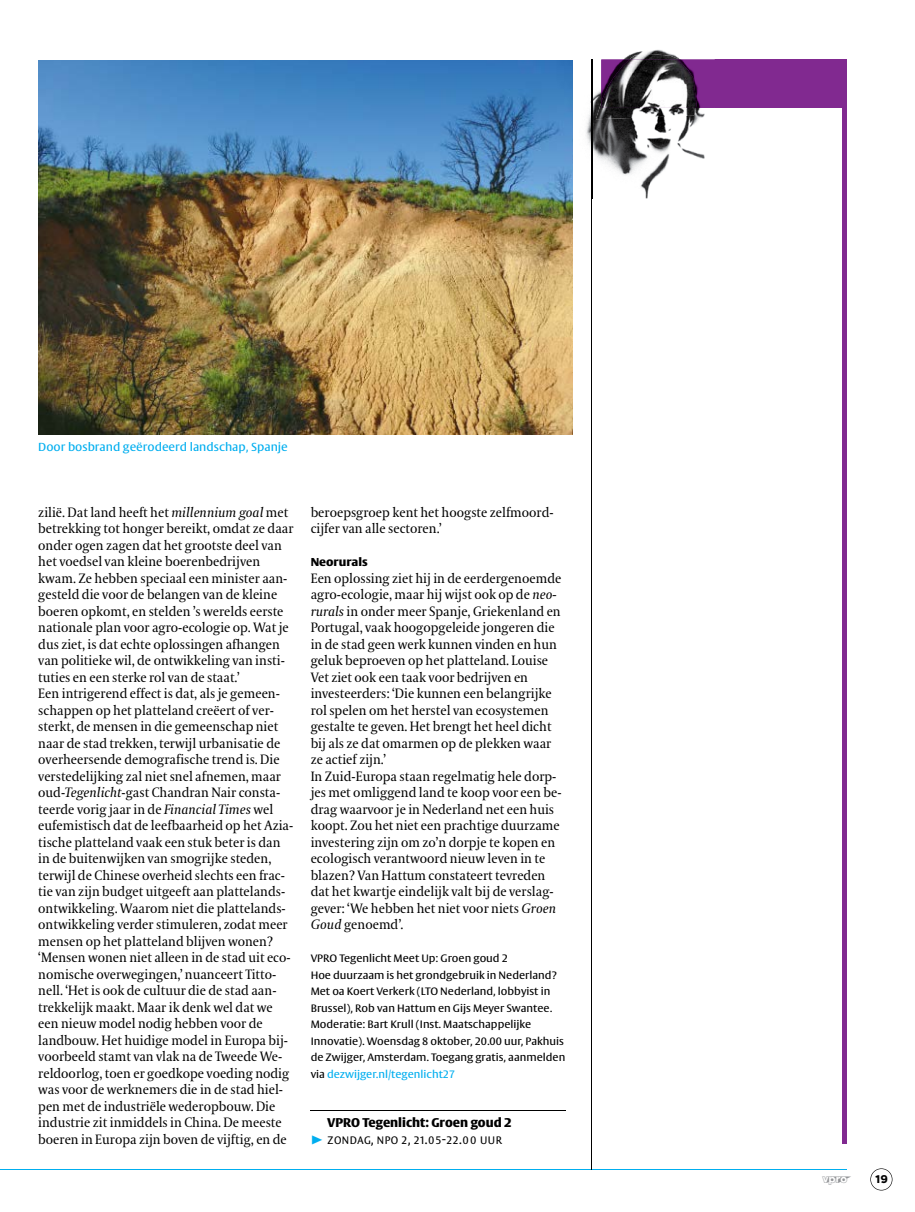
<style>
.page{position:relative;width:915px;height:1212px;background:#fff}
.page>*{position:absolute;margin:0;border:0;box-sizing:border-box;transform-origin:0 0}
.t1{font:13.5px/16.5px "VPRO Coranto";color:#000}
.t2{font:13.5px "VPRO Vesta Mini";color:#000}
.t3{font:700 12.45px "VPRO Vesta";color:#000;scale:.95 1}
.t4{font:700 12px "VPRO Thonik";color:#000}
.t5{font:11.4px "VPRO Vesta";color:#00aeef}
.t6{font:700 11.25px "VPRO Vesta";color:#000}
.t7{font:10.5px/16.5px "VPRO Vesta";color:#000}
.s1{font-style:italic}
.s2{color:#00aeef}
.s3{color:#939598}
</style>
<div class="page">
<hr style="left:0;top:1169px;width:846px;height:1px;background:#00aeef">
<svg style="left:870px;top:1168px;width:22px;height:22px"></svg>
<div style="left:601px;top:60px;width:241px;height:48px;background:#812990"></div>
<hr style="left:842px;top:60px;width:4px;height:1084px;background:#812990">
<hr style="left:591px;top:60px;width:1px;height:1109px;background:#000">
<img style="left:572px;top:49px;width:142px;height:150px">
<img style="left:696px;top:60px;width:18px;height:48px">
<img style="left:591px;top:60px;width:1px;height:139px">
<img style="left:595px;top:55px;width:100px;height:64px">
<img style="left:601px;top:60px;width:95px;height:48px">
<hr style="left:310px;top:1110px;width:256px;height:1px;background:#000">
<img style="left:38px;top:60px;width:534px;height:374px">
<p class="t5" style="left:38px;top:442px;width:251px">Door bosbrand geërodeerd landschap, Spanje</p>
<p class="t1" style="left:38px;top:504px;width:257px">zilië. Dat land heeft het <span class="s1">millennium goal</span> met betrekking tot honger bereikt, omdat ze daar onder ogen zagen dat het grootste deel van het voedsel van kleine boerenbedrijven kwam. Ze hebben speciaal een minister aan&shy;gesteld die voor de belangen van de kleine boeren opkomt, en stelden ’s werelds eerste nationale plan voor agro-ecologie op. Wat je dus ziet, is dat echte oplossingen afhangen van politieke wil, de ontwikkeling van insti&shy;tuties en een sterke rol van de staat.’<br>Een intrigerend effect is dat, als je gemeen&shy;schappen op het platteland creëert of ver&shy;sterkt, de mensen in die gemeenschap niet naar de stad trekken, terwijl urbanisatie de overheersende demografische trend is. Die verstedelijking zal niet snel afnemen, maar oud-<span class="s1">Tegenlicht</span>-gast Chandran Nair consta&shy;teerde vorig jaar in de <span class="s1">Financial Times</span> wel eufemistisch dat de leefbaarheid op het Azia&shy;tische platteland vaak een stuk beter is dan in de buitenwijken van smogrijke steden, terwijl de Chinese overheid slechts een frac&shy;tie van zijn budget uitgeeft aan plattelands&shy;ontwikkeling. Waarom niet die plattelands&shy;ontwikkeling verder stimuleren, zodat meer mensen op het platteland blijven wonen? ‘Mensen wonen niet alleen in de stad uit eco&shy;nomische overwegingen,’ nuanceert Titto&shy;nell. ‘Het is ook de cultuur die de stad aan&shy;trekkelijk maakt. Maar ik denk wel dat we een nieuw model nodig hebben voor de landbouw. Het huidige model in Europa bij&shy;voorbeeld stamt van vlak na de Tweede We&shy;reldoorlog, toen er goedkope voeding nodig was voor de werknemers die in de stad hiel&shy;pen met de industriële wederopbouw. Die industrie zit inmiddels in China. De meeste boeren in Europa zijn boven de vijftig, en de</p>
<p class="t1" style="left:310px;top:504px;width:244px">beroepsgroep kent het hoogste zelfmoord&shy;cijfer van alle sectoren.’</p>
<p class="t6" style="left:310px;top:557px;width:58px">Neorurals</p>
<p class="t1" style="left:310px;top:570px;width:252px">Een oplossing ziet hij in de eerdergenoemde agro-ecologie, maar hij wijst ook op de <span class="s1">neo&shy;rurals</span> in onder meer Spanje, Griekenland en Portugal, vaak hoogopgeleide jongeren die in de stad geen werk kunnen vinden en hun geluk beproeven op het platteland. Louise Vet ziet ook een taak voor bedrijven en investeerders: ‘Die kunnen een belangrijke rol spelen om het herstel van ecosystemen gestalte te geven. Het brengt het heel dicht bij als ze dat omarmen op de plekken waar ze actief zijn.’<br>In Zuid-Europa staan regelmatig hele dorp&shy;jes met omliggend land te koop voor een be&shy;drag waarvoor je in Nederland net een huis koopt. Zou het niet een prachtige duurzame investering zijn om zo’n dorpje te kopen en ecologisch verantwoord nieuw leven in te blazen? Van Hattum constateert tevreden dat het kwartje eindelijk valt bij de verslag&shy;gever: ‘We hebben het niet voor niets <span class="s1">Groen Goud</span> genoemd’.</p>
<p class="t7" style="left:310px;top:951px;width:256px">VPRO Tegenlicht Meet Up: Groen goud 2<br>Hoe duurzaam is het grondgebruik in Nederland?<br>Met oa Koert Verkerk (LTO Nederland, lobbyist in Brussel), Rob van Hattum en Gijs Meyer Swantee.<br>Moderatie: Bart Krull (Inst. Maatschappelijke Innovatie). Woensdag 8 oktober, 20.00 uur, Pakhuis de Zwijger, Amsterdam. Toegang gratis, aanmelden via <span class="s2">dezwijger.nl/tegenlicht27</span></p>
<p class="t3" style="left:327px;top:1117px;width:196px">VPRO Tegenlicht: Groen goud 2</p>
<p class="t2" style="left:327px;top:1131px;width:176px">Zondag, NPO 2, 21.05-22.00 uur</p>
<p class="t4" style="left:821px;top:1172px;width:67px"><span class="s3">❖</span> 19</p>
</div>
